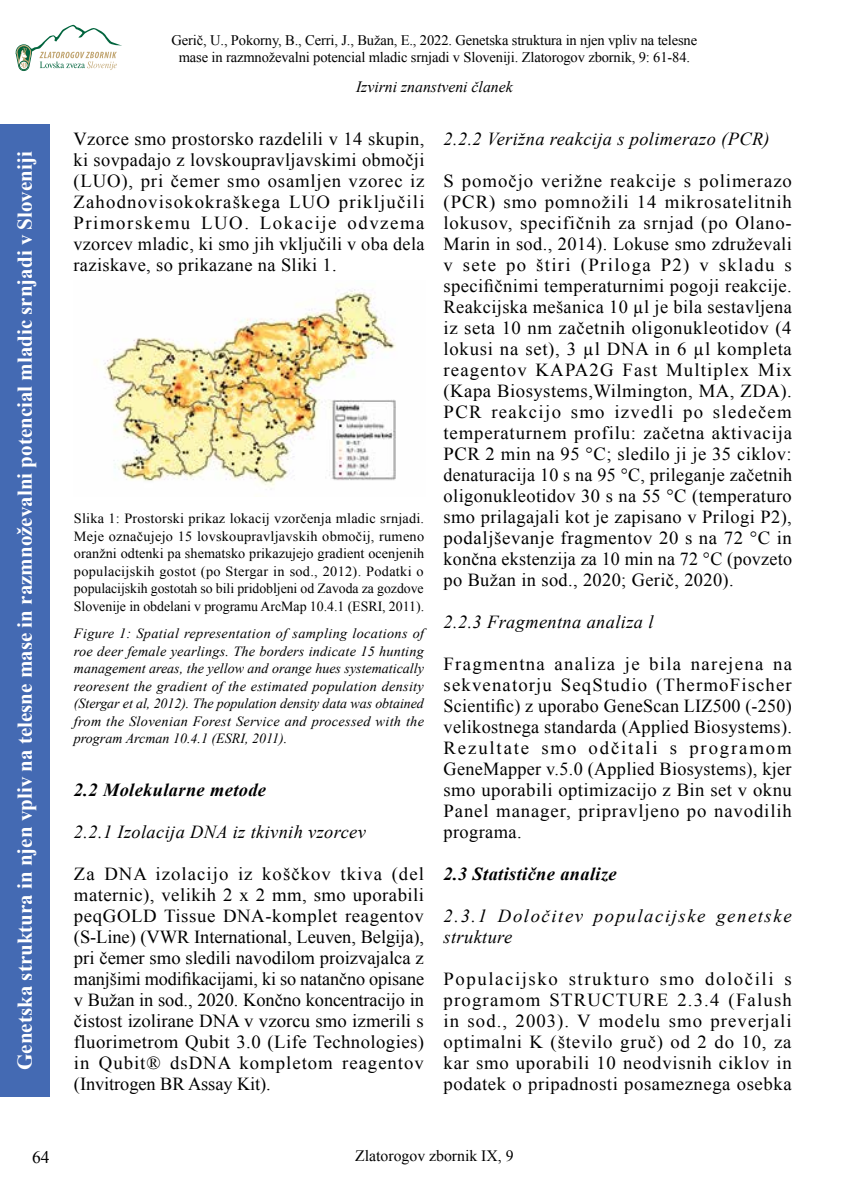
<style>
.page{position:relative;width:844px;height:1191px;background:#fff}
.page>*{position:absolute;margin:0;border:0;box-sizing:border-box;transform-origin:0 0}
.t1{font:700 21px "Times New Roman";color:#fff}
.t2{font:18.38px/21px "Times New Roman";letter-spacing:.02em;color:#000;text-align:justify}
.t3{font:italic 18.38px "Times New Roman";letter-spacing:.02em;color:#000}
.t4{font:italic 18.38px/21px "Times New Roman";letter-spacing:.08em;color:#000}
.t5{font:italic 700 18.38px "Times New Roman";letter-spacing:.02em;color:#000}
.t6{font:17.5px "Times New Roman";color:#000}
.t7{font:italic 15.75px "Times New Roman";color:#000}
.t8{font:15.75px "Times New Roman";color:#000}
.t9{font:14.53px/17.5px "Times New Roman";letter-spacing:-.01em;color:#000;text-align:center}
.t10{font:italic 14px/17.5px "Times New Roman";letter-spacing:.02em;color:#000;text-align:justify}
.t11{font:14px/17.5px "Times New Roman";color:#000;text-align:justify}
</style>
<div class="page">
<svg style="left:16px;top:25px;width:106px;height:46px"></svg>
<div style="left:0;top:124px;width:50px;height:972px;background:#446ab3"></div>
<img style="left:104px;top:289px;width:292px;height:198px">
<p class="t1" style="left:10px;top:1069px;width:920px;rotate:-90deg">Genetska struktura in njen vpliv na telesne mase in razmnoževalni potencial mladic srnjadi v Sloveniji</p>
<p class="t9" style="left:171px;top:31px;width:527px">Gerič, U., Pokorny, B., Cerri, J., Bužan, E., 2022. Genetska struktura in njen vpliv na telesne mase in razmnoževalni potencial mladic srnjadi v Sloveniji. Zlatorogov zbornik, 9: 61-84.</p>
<p class="t7" style="left:356px;top:76px;width:158px">Izvirni znanstveni članek</p>
<p class="t2" style="left:73px;top:128px;width:352px">Vzorce smo prostorsko razdelili v 14 skupin, ki sovpadajo z lovskoupravljavskimi območji (LUO), pri čemer smo osamljen vzorec iz Zahodnovisokokraškega LUO priključili Primorskemu LUO. Lokacije odvzema vzorcev mladic, ki smo jih vključili v oba dela raziskave, so prikazane na Sliki 1.</p>
<p class="t3" style="left:443px;top:126px;width:327px">2.2.2 Verižna reakcija s polimerazo (PCR)</p>
<p class="t2" style="left:443px;top:170px;width:350px">S pomočjo verižne reakcije s polimerazo (PCR) smo pomnožili 14 mikrosatelitnih lokusov, specifičnih za srnjad (po Olano-Marin in sod., 2014). Lokuse smo združevali v sete po štiri (Priloga P2) v skladu s specifičnimi temperaturnimi pogoji reakcije.<br>Reakcijska mešanica 10 µl je bila sestavljena iz seta 10 nm začetnih oligonukleotidov (4 lokusi na set), 3 µl DNA in 6 µl kompleta reagentov KAPA2G Fast Multiplex Mix (Kapa Biosystems,Wilmington, MA, ZDA).<br>PCR reakcijo smo izvedli po sledečem temperaturnem profilu: začetna aktivacija PCR 2 min na 95 °C; sledilo ji je 35 ciklov: denaturacija 10 s na 95 °C, prileganje začetnih oligonukleotidov 30 s na 55 °C (temperaturo smo prilagajali kot je zapisano v Prilogi P2), podaljševanje fragmentov 20 s na 72 °C in končna ekstenzija za 10 min na 72 °C (povzeto po Bužan in sod., 2020; Gerič, 2020).</p>
<p class="t3" style="left:443px;top:609px;width:211px">2.2.3 Fragmentna analiza l</p>
<p class="t2" style="left:443px;top:653px;width:350px">Fragmentna analiza je bila narejena na sekvenatorju SeqStudio (ThermoFischer Scientific) z uporabo GeneScan LIZ500 (-250) velikostnega standarda (Applied Biosystems).<br>Rezultate smo odčitali s programom GeneMapper v.5.0 (Applied Biosystems), kjer smo uporabili optimizacijo z Bin set v oknu Panel manager, pripravljeno po navodilih programa.</p>
<p class="t5" style="left:443px;top:861px;width:174px">2.3 Statistične analize</p>
<p class="t4" style="left:443px;top:905px;width:349px">2.3.1 Določitev populacijske genetske strukture</p>
<p class="t2" style="left:443px;top:968px;width:350px">Populacijsko strukturo smo določili s programom STRUCTURE 2.3.4 (Falush in sod., 2003). V modelu smo preverjali optimalni K (število gruč) od 2 do 10, za kar smo uporabili 10 neodvisnih ciklov in podatek o pripadnosti posameznega osebka</p>
<p class="t11" style="left:74px;top:510px;width:351px">Slika 1: Prostorski prikaz lokacij vzorčenja mladic srnjadi.<br>Meje označujejo 15 lovskoupravljavskih območij, rumeno oranžni odtenki pa shematsko prikazujejo gradient ocenjenih populacijskih gostot (po Stergar in sod., 2012). Podatki o populacijskih gostotah so bili pridobljeni od Zavoda za gozdove Slovenije in obdelani v programu ArcMap 10.4.1 (ESRI, 2011).</p>
<p class="t10" style="left:74px;top:624px;width:351px">Figure 1: Spatial representation of sampling locations of roe deer female yearlings. The borders indicate 15 hunting management areas, the yellow and orange hues systematically reoresent the gradient of the estimated population density (Stergar et al, 2012). The population density data was obtained from the Slovenian Forest Service and processed with the program Arcman 10.4.1 (ESRI, 2011).</p>
<p class="t5" style="left:74px;top:777px;width:193px">2.2 Molekularne metode</p>
<p class="t3" style="left:74px;top:819px;width:293px">2.2.1 Izolacija DNA iz tkivnih vzorcev</p>
<p class="t2" style="left:74px;top:863px;width:351px">Za DNA izolacijo iz koščkov tkiva (del maternic), velikih 2 x 2 mm, smo uporabili peqGOLD Tissue DNA-komplet reagentov (S-Line) (VWR International, Leuven, Belgija), pri čemer smo sledili navodilom proizvajalca z manjšimi modifikacijami, ki so natančno opisane v Bužan in sod., 2020. Končno koncentracijo in čistost izolirane DNA v vzorcu smo izmerili s fluorimetrom Qubit 3.0 (Life Technologies) in Qubit® dsDNA kompletom reagentov (Invitrogen BR Assay Kit).</p>
<p class="t6" style="left:32px;top:1145px;width:19px">64</p>
<p class="t8" style="left:355px;top:1145px;width:160px">Zlatorogov zbornik IX, 9</p>
</div>
